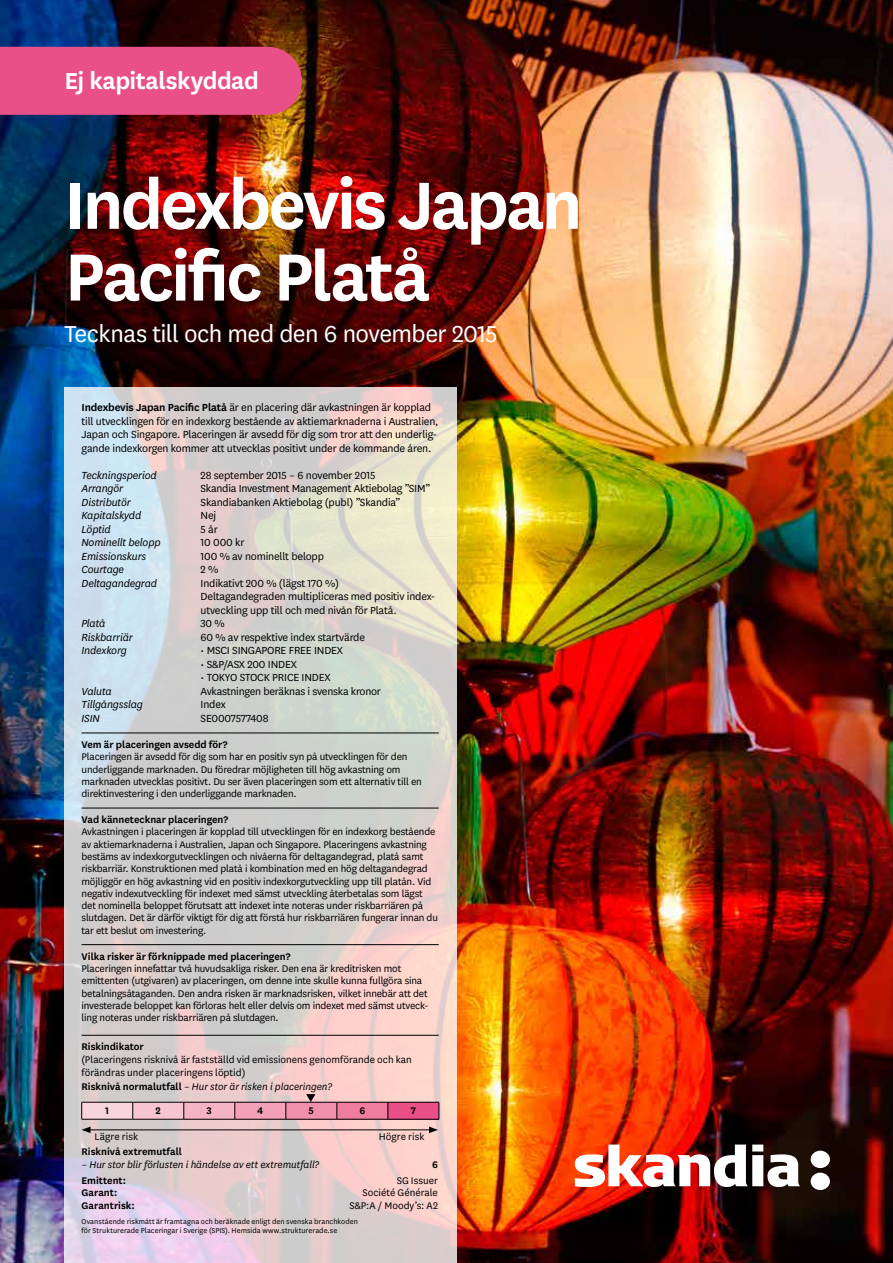
<style>
.page{position:relative;width:893px;height:1263px;background:#fff}
.page>*{position:absolute;margin:0;border:0;box-sizing:border-box;transform-origin:0 0}
.t1{font:600 78px/71.7px "Skandia Sans";letter-spacing:-.04em;color:#fff}
.t2{font:27px "Skandia Sans";letter-spacing:-.02em;color:#fff}
.t3{font:600 27px "Skandia Sans";letter-spacing:-.02em;color:#fff}
.t4{font:12px/13.5px "Skandia Sans";letter-spacing:-.015em;color:#000}
.t5{font:italic 12px "Skandia Sans";letter-spacing:-.015em;color:#000}
.t6{font:11.25px/12.3px "Skandia Sans";letter-spacing:-.015em;color:#000}
.t7{font:600 11.25px "Skandia Sans";letter-spacing:-.005em;color:#000}
.t8{font:italic 11.25px "Skandia Sans";letter-spacing:-.005em;color:#000}
.t9{font:8.25px/9px "Skandia Sans";letter-spacing:.005em;color:#000}
.s1{font-weight:600}
.s2{font-weight:600;font-style:normal}
</style>
<div class="page">
<img style="left:0;top:0;width:893px;height:1263px">
<div style="left:0;top:47px;width:302px;height:68px;background:#ea5088"></div>
<svg style="left:65px;top:387px;width:392px;height:876px;background:#dad2d0"></svg>
<hr style="left:82px;top:733px;width:357px;height:1px;background:#000">
<hr style="left:82px;top:808px;width:357px;height:1px;background:#000">
<hr style="left:82px;top:944px;width:357px;height:1px;background:#000">
<img style="left:575px;top:1144px;width:255px;height:46px">
<hr style="left:82px;top:1035px;width:357px;height:1px;background:#000">
<hr style="left:88px;top:1129px;width:343px;height:1px;background:#000">
<svg style="left:82px;top:1126px;width:9px;height:7px"></svg>
<svg style="left:429px;top:1126px;width:9px;height:7px"></svg>
<svg style="left:306px;top:1094px;width:9px;height:8px"></svg>
<div style="left:82px;top:1102px;width:51px;height:17px;background:#f9d4df"></div>
<div style="left:133px;top:1102px;width:51px;height:17px;background:#f7c4d4"></div>
<div style="left:184px;top:1102px;width:51px;height:17px;background:#f5b3c7"></div>
<div style="left:235px;top:1102px;width:51px;height:17px;background:#f3a1bb"></div>
<div style="left:286px;top:1102px;width:51px;height:17px;background:#f18fae"></div>
<div style="left:337px;top:1102px;width:51px;height:17px;background:#ef7ca1"></div>
<div style="left:388px;top:1102px;width:51px;height:17px;background:#ea5088"></div>
<hr style="left:82px;top:1102px;width:51px;height:1px;background:#000">
<svg style="left:81px;top:1102px;width:1px;height:17px"></svg>
<hr style="left:133px;top:1102px;width:51px;height:1px;background:#000">
<svg style="left:132px;top:1102px;width:1px;height:17px"></svg>
<hr style="left:184px;top:1102px;width:51px;height:1px;background:#000">
<svg style="left:184px;top:1102px;width:1px;height:17px"></svg>
<hr style="left:235px;top:1102px;width:51px;height:1px;background:#000">
<svg style="left:235px;top:1102px;width:1px;height:17px"></svg>
<hr style="left:286px;top:1102px;width:51px;height:1px;background:#000">
<svg style="left:286px;top:1102px;width:1px;height:17px"></svg>
<hr style="left:337px;top:1102px;width:51px;height:1px;background:#000">
<svg style="left:337px;top:1102px;width:1px;height:17px"></svg>
<hr style="left:388px;top:1102px;width:51px;height:1px;background:#000">
<svg style="left:388px;top:1102px;width:1px;height:17px"></svg>
<svg style="left:439px;top:1102px;width:1px;height:17px"></svg>
<hr style="left:82px;top:1119px;width:51px;height:1px;background:#000">
<hr style="left:133px;top:1119px;width:51px;height:1px;background:#000">
<hr style="left:184px;top:1119px;width:51px;height:1px;background:#000">
<hr style="left:235px;top:1119px;width:51px;height:1px;background:#000">
<hr style="left:286px;top:1119px;width:51px;height:1px;background:#000">
<hr style="left:337px;top:1119px;width:51px;height:1px;background:#000">
<hr style="left:388px;top:1119px;width:51px;height:1px;background:#000">
<h2 class="t3" style="left:65px;top:62px;width:196px">Ej kapitalskyddad</h2>
<h1 class="t1" style="left:65px;top:164px;width:519px">Indexbevis Japan<br>Pacific Platå</h1>
<h2 class="t2" style="left:65px;top:316px;width:434px">Tecknas till och med den 6 november 2015</h2>
<p class="t4" style="left:82px;top:400px;width:359px"><span class="s1">Indexbevis Japan Pacific Platå</span> är en placering där avkastningen är kopplad till utvecklingen för en indexkorg bestående av aktiemarknaderna i Australien, Japan och Singapore. Placeringen är avsedd för dig som tror att den underlig&shy;gande indexkorgen kommer att utvecklas positivt under de kommande åren.</p>
<p class="t5" style="left:82px;top:467px;width:77px">Teckningsperiod</p>
<p class="t4" style="left:201px;top:468px;width:176px">28 september 2015 – 6 november 2015</p>
<p class="t5" style="left:82px;top:481px;width:43px">Arrangör</p>
<p class="t4" style="left:201px;top:481px;width:231px">Skandia Investment Management Aktiebolag ”SIM”</p>
<p class="t5" style="left:82px;top:494px;width:51px">Distributör</p>
<p class="t4" style="left:201px;top:495px;width:201px">Skandiabanken Aktiebolag (publ) ”Skandia”</p>
<p class="t5" style="left:82px;top:508px;width:61px">Kapitalskydd</p>
<p class="t4" style="left:201px;top:508px;width:17px">Nej</p>
<p class="t5" style="left:82px;top:521px;width:31px">Löptid</p>
<p class="t4" style="left:201px;top:522px;width:19px">5 år</p>
<p class="t5" style="left:82px;top:535px;width:81px">Nominellt belopp</p>
<p class="t4" style="left:201px;top:535px;width:45px">10 000 kr</p>
<p class="t5" style="left:82px;top:548px;width:66px">Emissionskurs</p>
<p class="t4" style="left:201px;top:549px;width:125px">100 % av nominellt belopp</p>
<p class="t5" style="left:82px;top:562px;width:44px">Courtage</p>
<p class="t4" style="left:201px;top:562px;width:19px">2 %</p>
<p class="t5" style="left:82px;top:575px;width:77px">Deltagandegrad</p>
<p class="t4" style="left:201px;top:576px;width:236px">Indikativt 200 % (lägst 170 %)<br>Deltagandegraden multipliceras med positiv index&shy;utveckling upp till och med nivån för Platå.</p>
<p class="t5" style="left:82px;top:616px;width:25px">Platå</p>
<p class="t4" style="left:201px;top:616px;width:26px">30 %</p>
<p class="t5" style="left:82px;top:629px;width:53px">Riskbarriär</p>
<p class="t4" style="left:201px;top:630px;width:166px">60 % av respektive index startvärde</p>
<p class="t5" style="left:82px;top:643px;width:47px">Indexkorg</p>
<p class="t4" style="left:201px;top:643px;width:144px">• MSCI SINGAPORE FREE INDEX</p>
<p class="t4" style="left:201px;top:657px;width:98px">• S&amp;P/ASX 200 INDEX</p>
<p class="t4" style="left:201px;top:670px;width:132px">• TOKYO STOCK PRICE INDEX</p>
<p class="t5" style="left:82px;top:683px;width:32px">Valuta</p>
<p class="t4" style="left:201px;top:684px;width:182px">Avkastningen beräknas i svenska kronor</p>
<p class="t5" style="left:82px;top:697px;width:63px">Tillgångsslag</p>
<p class="t4" style="left:201px;top:697px;width:27px">Index</p>
<p class="t5" style="left:82px;top:710px;width:20px">ISIN</p>
<p class="t4" style="left:201px;top:711px;width:69px">SE0007577408</p>
<p class="t7" style="left:82px;top:737px;width:148px">Vem är placeringen avsedd för?</p>
<p class="t6" style="left:82px;top:750px;width:342px">Placeringen är avsedd för dig som har en positiv syn på utvecklingen för den underliggande marknaden. Du föredrar möjligheten till hög avkastning om marknaden utvecklas positivt. Du ser även placeringen som ett alternativ till en direktinvestering i den underliggande marknaden.</p>
<p class="t7" style="left:82px;top:812px;width:148px">Vad kännetecknar placeringen?</p>
<p class="t6" style="left:82px;top:825px;width:358px">Avkastningen i placeringen är kopplad till utvecklingen för en indexkorg bestående av aktiemarknaderna i Australien, Japan och Singapore. Placeringens avkastning bestäms av indexkorgutvecklingen och nivåerna för deltagandegrad, platå samt riskbarriär. Konstruktionen med platå i kombination med en hög deltagandegrad möjliggör en hög avkastning vid en positiv indexkorgutveckling upp till platån. Vid negativ indexutveckling för indexet med sämst utveckling återbetalas som lägst det nominella beloppet förutsatt att indexet inte noteras under riskbarriären på slutdagen. Det är därför viktigt för dig att förstå hur riskbarriären fungerar innan du tar ett beslut om investering.</p>
<p class="t7" style="left:82px;top:948px;width:210px">Vilka risker är förknippade med placeringen?</p>
<p class="t6" style="left:82px;top:962px;width:348px">Placeringen innefattar två huvudsakliga risker. Den ena är kreditrisken mot emittenten (utgivaren) av placeringen, om denne inte skulle kunna fullgöra sina betalningsåtaganden. Den andra risken är marknadsrisken, vilket innebär att det investerade beloppet kan förloras helt eller delvis om indexet med sämst utveck&shy;ling noteras under riskbarriären på slutdagen.</p>
<p class="t7" style="left:82px;top:1039px;width:64px">Riskindikator</p>
<p class="t6" style="left:82px;top:1052px;width:332px;line-height:12.9px">(Placeringens risknivå är fastställd vid emissionens genomförande och kan förändras under placeringens löptid)</p>
<p class="t8" style="left:82px;top:1080px;width:252px"><span class="s2">Risknivå normalutfall</span> – Hur stor är risken i placeringen?</p>
<p class="t6" style="left:94px;top:1130px;width:45px">Lägre risk</p>
<p class="t6" style="left:379px;top:1130px;width:47px">Högre risk</p>
<p class="t7" style="left:82px;top:1143px;width:102px">Risknivå extremutfall</p>
<p class="t8" style="left:82px;top:1157px;width:239px">– Hur stor blir förlusten i händelse av ett extremutfall?</p>
<p class="t7" style="left:432px;top:1156px;width:7px">6</p>
<p class="t7" style="left:82px;top:1172px;width:46px">Emittent:</p>
<p class="t6" style="left:397px;top:1173px;width:43px">SG Issuer</p>
<p class="t7" style="left:82px;top:1185px;width:37px">Garant:</p>
<p class="t6" style="left:363px;top:1186px;width:77px">Société Générale</p>
<p class="t7" style="left:82px;top:1198px;width:55px">Garantrisk:</p>
<p class="t6" style="left:349px;top:1199px;width:90px">S&amp;P:A / Moody’s: A2</p>
<p class="t9" style="left:82px;top:1217px;width:278px">Ovanstående riskmått är framtagna och beräknade enligt den svenska branchkoden för Strukturerade Placeringar i Sverige (SPIS). Hemsida www.strukturerade.se</p>
<p class="t7" style="left:105px;top:1102px;width:5px">1</p>
<p class="t7" style="left:156px;top:1102px;width:7px">2</p>
<p class="t7" style="left:207px;top:1102px;width:7px">3</p>
<p class="t7" style="left:257px;top:1102px;width:8px">4</p>
<p class="t7" style="left:309px;top:1102px;width:7px">5</p>
<p class="t7" style="left:359px;top:1102px;width:7px">6</p>
<p class="t7" style="left:411px;top:1102px;width:7px">7</p>
</div>
